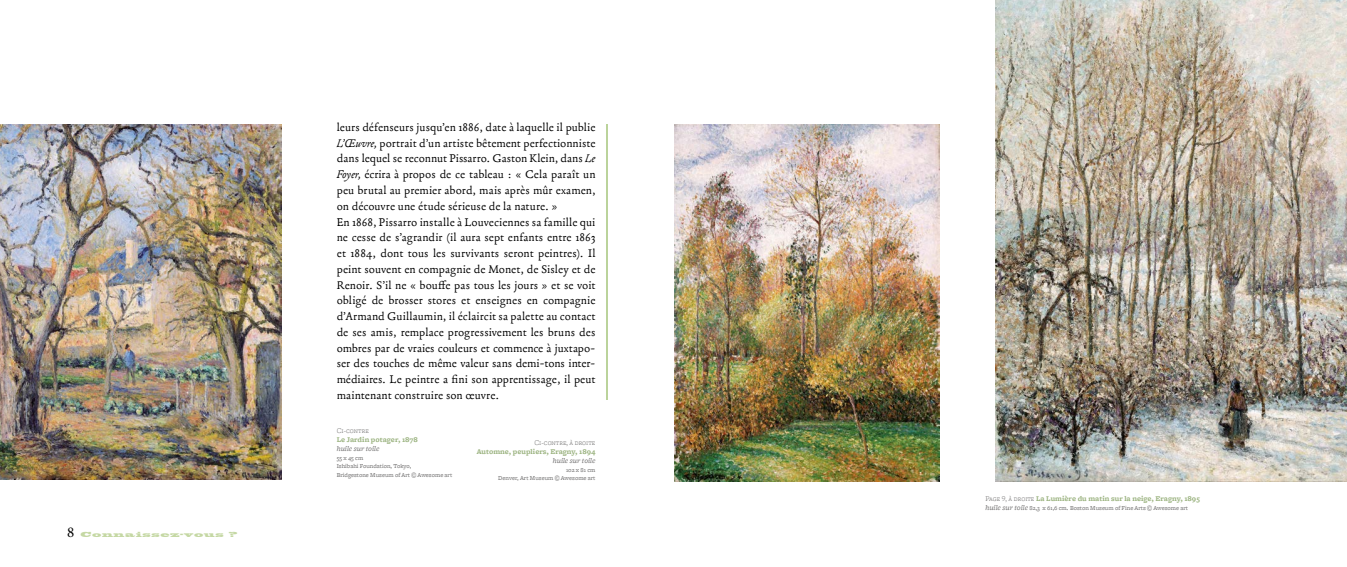
<style>
.page{position:relative;width:1347px;height:567px;background:#fff}
.page>*{position:absolute;margin:0;border:0;box-sizing:border-box;transform-origin:0 0}
.t1{font:15px "Minion Pro";color:#000}
.t2{font:13.12px/15.8px "Fabiol";letter-spacing:.005em;color:#000}
.t3{font:700 7.5px "Freight Micro";color:#9bb380}
.t4{font:7.5px "Freight Micro Light SC";color:#706f6f}
.t5{font:italic 7.5px "Freight Micro";color:#706f6f}
.t6{font:6.88px "Blackoak Std";letter-spacing:.1em;color:#c5d8a4}
.t7{font:6.25px/8.8px "Freight Micro";color:#706f6f;text-align:right}
.s1{font-style:italic}
.s2{font-family:"Freight Micro Light SC";font-weight:400;color:#706f6f}
.s3{font-style:italic;font-size:7.5px}
</style>
<div class="page">
<img style="left:674px;top:124px;width:265px;height:357px">
<img style="left:995px;top:0;width:351px;height:482px">
<hr style="left:606px;top:124px;width:2px;height:275px;background:#bbd39b">
<img style="left:0;top:124px;width:282px;height:355px">
<p class="t1" style="left:67px;top:522px;width:9px">8</p>
<p class="t6" style="left:81px;top:530px;width:158px">Connaissez-vous ?</p>
<p class="t2" style="left:337px;top:120px;width:260px">leurs défenseurs jusqu’en 1886, date à laquelle il publie <span class="s1">L’Œuvre,</span> portrait d’un artiste bêtement perfectionniste dans lequel se reconnut Pissarro. Gaston Klein, dans <span class="s1">Le Foyer,</span> écrira à propos de ce tableau : « Cela paraît un peu brutal au premier abord, mais après mûr examen, on découvre une étude sérieuse de la nature. »<br>En 1868, Pissarro installe à Louveciennes sa famille qui ne cesse de s’agrandir (il aura sept enfants entre 1863 et 1884, dont tous les survivants seront peintres). Il peint souvent en compagnie de Monet, de Sisley et de Renoir. S’il ne « bouffe pas tous les jours » et se voit obligé de brosser stores et enseignes en compagnie d’Armand Guillaumin, il éclaircit sa palette au contact de ses amis, remplace progressivement les bruns des ombres par de vraies couleurs et commence à juxtapo&shy;ser des touches de même valeur sans demi-tons inter&shy;médiaires. Le peintre a fini son apprentissage, il peut maintenant construire son œuvre.</p>
<p class="t4" style="left:337px;top:427px;width:34px">Ci-contre</p>
<p class="t3" style="left:337px;top:436px;width:83px">Le Jardin potager, 1878</p>
<p class="t5" style="left:337px;top:444px;width:44px">huile sur toile</p>
<p class="t7" style="left:337px;top:454px;width:117px;text-align:left">55 x 45 cm<br>Ishibahi Foundation, Tokyo,<br>Bridgestone Museum of Art © Awesome art</p>
<p class="t4" style="left:534px;top:439px;width:63px">Ci-contre, à droite</p>
<p class="t3" style="left:476px;top:448px;width:120px">Automne, peupliers, Eragny, 1894</p>
<p class="t5" style="left:553px;top:456px;width:44px">huile sur toile</p>
<p class="t7" style="left:498px;top:465px;width:99px">102 x 81 cm<br>Denver, Art Museum © Awesome art</p>
<p class="t3" style="left:985px;top:494px;width:216px"><span class="s2">Page 9, à droite</span> La Lumière du matin sur la neige, Eragny, 1895</p>
<p class="t7" style="left:985px;top:504px;width:204px"><span class="s3">huile sur toile</span> 82,3 x 61,6 cm<span class="s3">.</span> Boston Museum of Fine Arts © Awesome art</p>
</div>
